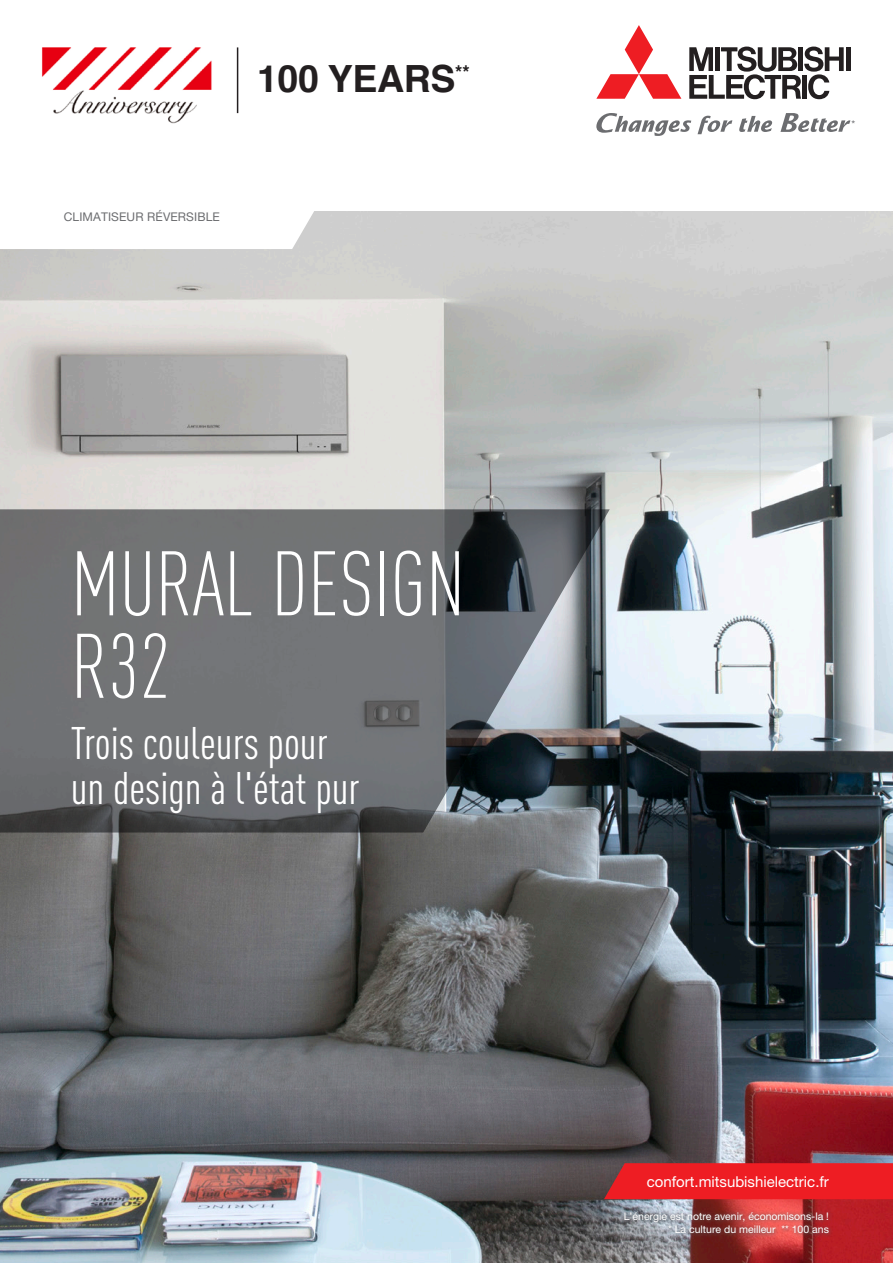
<style>
.page{position:relative;width:893px;height:1263px;background:#fff}
.page>*{position:absolute;margin:0;border:0;box-sizing:border-box;transform-origin:0 0}
.t1{font:300 90px/82.5px "DIN Cond";color:#fff}
.t2{font:45px/45px "DIN Cond";color:#fff}
.t3{font:700 37.5px "Helvetica";letter-spacing:-.01em;color:#231f20}
.t4{font:15px "Helvetica Neue LT Pro";color:#fff}
.t5{font:12px "Helvetica Neue LT Pro";letter-spacing:.01em;color:#6c6d70}
.t6{font:10.8px "Helvetica Neue LT Pro";color:#6c6d70}
.t7{font:10.5px "Helvetica Neue LT Pro";color:#fff}
</style>
<div class="page">
<img style="left:0;top:211px;width:893px;height:1052px">
<div style="left:604px;top:1163px;width:289px;height:36px;background:#ee1d23"></div>
<svg style="left:620px;top:1208px;width:213px;height:30px"></svg>
<svg style="left:0;top:509px;width:610px;height:323px;fill:#727476"></svg>
<svg style="left:0;top:211px;width:330px;height:38px"></svg>
<svg style="left:596px;top:25px;width:85px;height:74px"></svg>
<hr style="left:846px;top:47px;width:4px;height:24px;background:#231f20">
<svg style="left:689px;top:47px;width:155px;height:52px"></svg>
<svg style="left:698px;top:116px;width:34px;height:18px"></svg>
<svg style="left:780px;top:113px;width:70px;height:19px"></svg>
<svg style="left:596px;top:113px;width:95px;height:23px"></svg>
<svg style="left:739px;top:116px;width:33px;height:16px"></svg>
<img style="left:42px;top:47px;width:170px;height:77px">
<hr style="left:237px;top:47px;width:1px;height:66px;background:#231f20">
<p class="t3" style="left:257px;top:48px;width:214px">100 YEARS<sup>**</sup></p>
<p class="t5" style="left:64px;top:209px;width:158px">CLIMATISEUR RÉVERSIBLE</p>
<p class="t1" style="left:71px;top:542px;width:396px">MURAL DESIGN<br>R32</p>
<p class="t2" style="left:71px;top:720px;width:290px">Trois couleurs pour un design à l'état pur</p>
<p class="t6" style="left:851px;top:117px;width:5px">*</p>
<p class="t4" style="left:647px;top:1172px;width:184px">confort.mitsubishielectric.fr</p>
<p class="t7" style="left:624px;top:1210px;width:207px">L’énergie est notre avenir, économisons-la !</p>
<p class="t7" style="left:668px;top:1223px;width:162px">* La culture du meilleur ** 100 ans</p>
</div>
